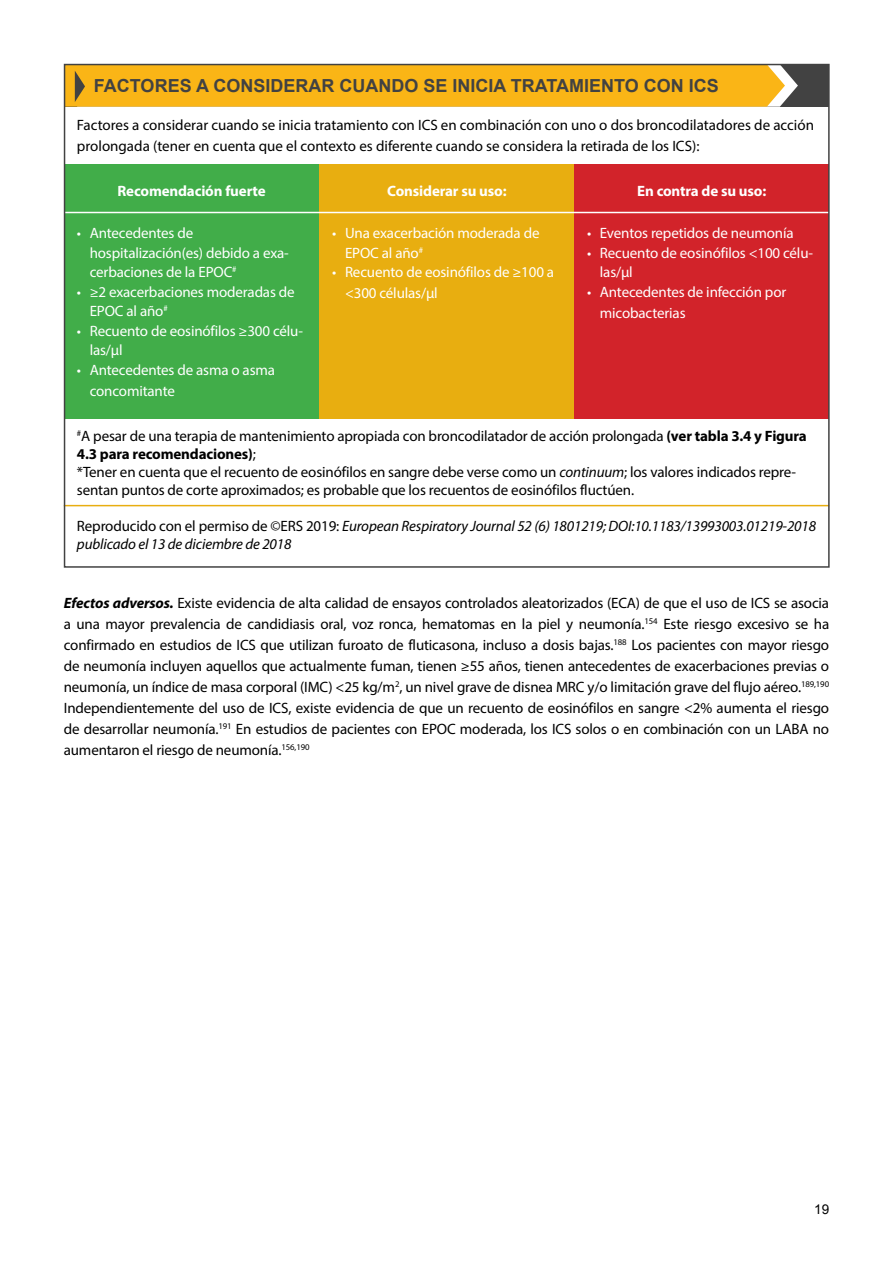
<style>
.page{position:relative;width:893px;height:1263px;background:#fff}
.page>*{position:absolute;margin:0;border:0;box-sizing:border-box;transform-origin:0 0}
.t1{font:700 18px "Arial";color:#424242}
.t2{font:15px/21px "Myriad Pro";letter-spacing:-.01em;color:#000}
.t3{font:15px/19.5px "Myriad Pro";letter-spacing:-.01em;color:#fff}
.t4{font:italic 15px/18px "Myriad Pro";letter-spacing:-.01em;color:#000}
.t5{font:700 15px "Myriad Pro";letter-spacing:-.01em;color:#fff}
.t6{font:13.5px "Arial";color:#000}
.s1{font-weight:700}
.s2{font-style:italic}
.s3{font-style:normal}
.s4{font-weight:700;font-style:italic}
</style>
<div class="page">
<svg style="left:64px;top:64px;width:765px;height:43px;background:#836b33"></svg>
<div style="left:67px;top:67px;width:731px;height:40px;background:#fab516"></div>
<div style="left:64px;top:164px;width:255px;height:254px;background:#41ad49"></div>
<div style="left:319px;top:164px;width:255px;height:254px;background:#e8ae10"></div>
<div style="left:574px;top:164px;width:255px;height:254px;background:#d2232a"></div>
<hr style="left:64px;top:505px;width:765px;height:1px;background:#e8ae10">
<hr style="left:64px;top:212px;width:765px;height:1px;background:#fff">
<p class="t1" style="left:94px;top:74px;width:626px">FACTORES A CONSIDERAR CUANDO SE INICIA TRATAMIENTO CON ICS</p>
<p class="t2" style="left:77px;top:115px;width:739px">Factores a considerar cuando se inicia tratamiento con ICS en combinación con uno o dos broncodilatadores de acción prolongada (tener en cuenta que el contexto es diferente cuando se considera la retirada de los ICS):</p>
<p class="t5" style="left:118px;top:181px;width:150px">Recomendación fuerte</p>
<p class="t3" style="left:90px;top:223px;width:201px;text-indent:-13px">• Antecedentes de hospitalización(es) debido a exa&shy;cerbaciones de la EPOC<sup>#</sup></p>
<p class="t3" style="left:90px;top:282px;width:206px;text-indent:-13px">• ≥2 exacerbaciones moderadas de<br>EPOC al año<sup>#</sup></p>
<p class="t3" style="left:90px;top:321px;width:215px;text-indent:-13px">• Recuento de eosinófilos ≥300 célu&shy;las/µl</p>
<p class="t3" style="left:90px;top:359px;width:187px;line-height:21px;text-indent:-13px">• Antecedentes de asma o asma concomitante</p>
<p class="t5" style="left:387px;top:181px;width:121px">Considerar su uso:</p>
<p class="t3" style="left:345px;top:223px;width:196px;text-indent:-13px">• Una exacerbación moderada de<br>EPOC al año<sup>#</sup></p>
<p class="t3" style="left:345px;top:261px;width:211px;line-height:21px;text-indent:-13px">• Recuento de eosinófilos de ≥100 a &lt;300 células/µl</p>
<p class="t5" style="left:637px;top:181px;width:130px">En contra de su uso:</p>
<p class="t3" style="left:587px;top:223px;width:208px">• Eventos repetidos de neumonía</p>
<p class="t3" style="left:600px;top:243px;width:215px;text-indent:-13px">• Recuento de eosinófilos &lt;100 célu&shy;las/µl</p>
<p class="t3" style="left:600px;top:281px;width:188px;line-height:21px;text-indent:-13px">• Antecedentes de infección por micobacterias</p>
<p class="t2" style="left:77px;top:426px;width:731px;line-height:18px"><sup>#</sup>A pesar de una terapia de mantenimiento apropiada con broncodilatador de acción prolongada <span class="s1">(ver tabla 3.4 y Figura 4.3 para recomendaciones)</span>;<br>*Tener en cuenta que el recuento de eosinófilos en sangre debe verse como un <span class="s2">continuum</span>; los valores indicados repre&shy;sentan puntos de corte aproximados; es probable que los recuentos de eosinófilos fluctúen.</p>
<p class="t4" style="left:77px;top:516px;width:741px"><span class="s3">Reproducido con el permiso de ©ERS 2019:</span> European Respiratory Journal 52 (6) 1801219; DOI:10.1183/13993003.01219-2018 publicado el 13 de diciembre de 2018</p>
<p class="t2" style="left:64px;top:592px;width:767px;text-align:justify"><span class="s4">Efectos adversos.</span> Existe evidencia de alta calidad de ensayos controlados aleatorizados (ECA) de que el uso de ICS se asocia a una mayor prevalencia de candidiasis oral, voz ronca, hematomas en la piel y neumonía.<sup>154</sup> Este riesgo excesivo se ha confirmado en estudios de ICS que utilizan furoato de fluticasona, incluso a dosis bajas.<sup>188</sup> Los pacientes con mayor riesgo de neumonía incluyen aquellos que actualmente fuman, tienen ≥55 años, tienen antecedentes de exacerbaciones previas o neumonía, un índice de masa corporal (IMC) &lt;25 kg/m<sup>2</sup>, un nivel grave de disnea MRC y/o limitación grave del flujo aéreo.<sup>189,190<br></sup>Independientemente del uso de ICS, existe evidencia de que un recuento de eosinófilos en sangre &lt;2% aumenta el riesgo de desarrollar neumonía.<sup>191</sup> En estudios de pacientes con EPOC moderada, los ICS solos o en combinación con un LABA no aumentaron el riesgo de neumonía.<sup>156,190</sup></p>
<p class="t6" style="left:814px;top:1200px;width:17px">19</p>
</div>
